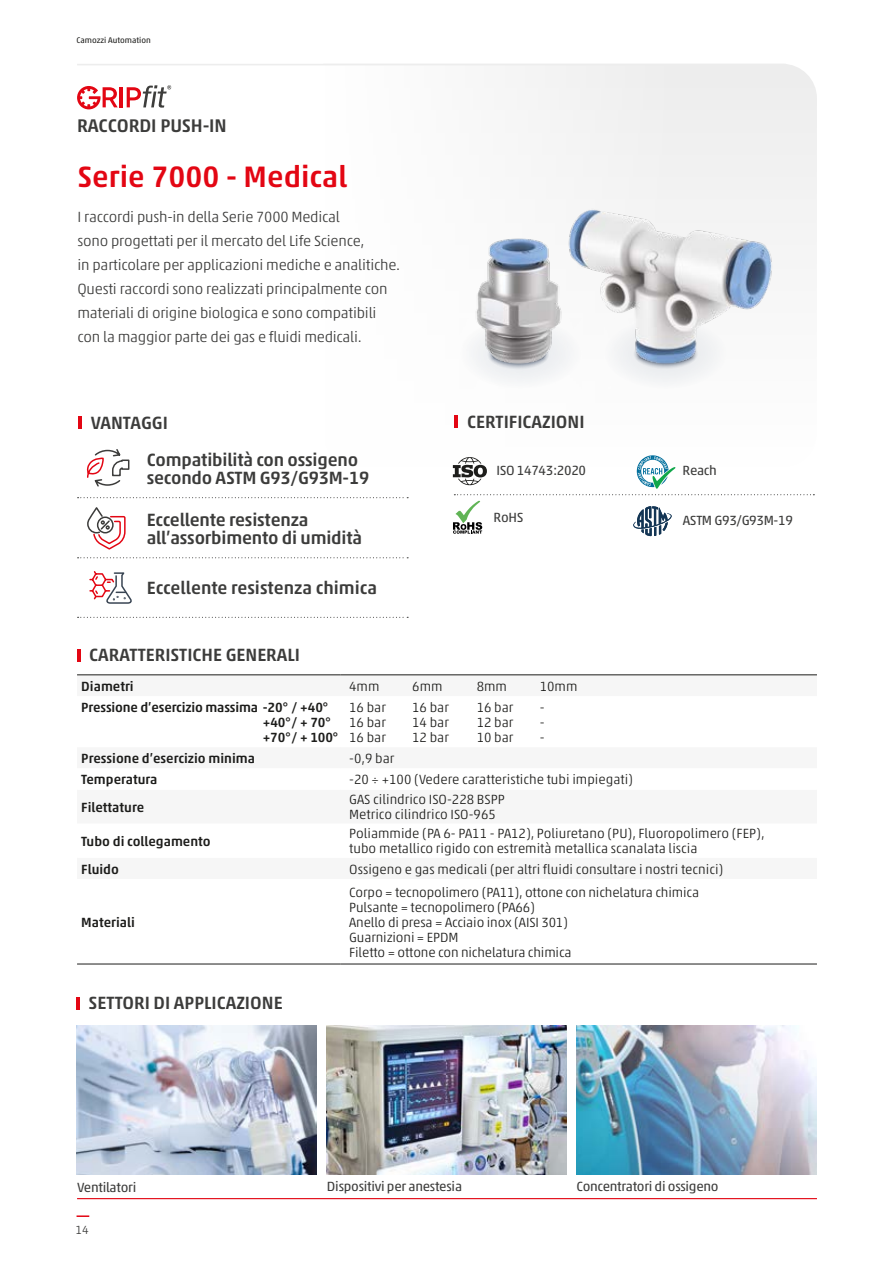
<style>
.page{position:relative;width:893px;height:1263px;background:#fff}
.page>*{position:absolute;margin:0;border:0;box-sizing:border-box;transform-origin:0 0}
.t1{font:500 30px "Akko W1 G";color:#e30613}
.t2{font:500 18.6px "Akko W1 G";letter-spacing:-.01em;color:#3c3c3b}
.t3{font:500 18px/18px "Akko W1 G";letter-spacing:-.01em;color:#3c3c3b}
.t4{font:300 15px/24px "Akko W1 G";letter-spacing:-.015em;color:#3c3c3b}
.t5{font:300 13.5px/15px "Akko W1 G";color:#1d1d1b}
.t6{font:500 13.5px/15px "Akko W1 G";color:#1d1d1b}
.t7{font:13.5px "Akko W1 G";letter-spacing:-.02em;color:#3c3c3b}
.t8{font:300 12px "Akko W1 G";color:#3c3c3b}
.t9{font:8.25px "Akko W1 G";color:#1d1d1b}
</style>
<div class="page">
<svg style="left:77px;top:1215px;width:12px;height:2px"></svg>
<div style="left:682px;top:64px;width:135px;height:181px;background:#f0f0f0"></div>
<hr style="left:77px;top:964px;width:264px;height:1px;background:#1d1d1b">
<hr style="left:341px;top:964px;width:476px;height:1px;background:#1d1d1b">
<hr style="left:77px;top:675px;width:264px;height:1px;background:#1d1d1b">
<hr style="left:341px;top:675px;width:476px;height:1px;background:#1d1d1b">
<svg style="left:77px;top:649px;width:3px;height:13px"></svg>
<svg style="left:78px;top:557px;width:330px;height:1px"></svg>
<svg style="left:78px;top:497px;width:330px;height:1px"></svg>
<svg style="left:78px;top:617px;width:330px;height:1px"></svg>
<hr style="left:78px;top:416px;width:4px;height:13px;background:#e30613">
<hr style="left:77px;top:64px;width:709px;height:1px;background:#ededed">
<svg style="left:77px;top:997px;width:3px;height:12px"></svg>
<hr style="left:77px;top:1198px;width:740px;height:1px;background:#e30613">
<hr style="left:120px;top:87px;width:3px;height:20px;background:#e30613">
<svg style="left:77px;top:86px;width:41px;height:23px"></svg>
<svg style="left:127px;top:85px;width:44px;height:23px"></svg>
<div style="left:604px;top:318px;width:123px;height:71px;background:#f4f5f6;border-radius:50%"></div>
<img style="left:572px;top:199px;width:223px;height:171px">
<div style="left:459px;top:318px;width:123px;height:71px;background:#f6f7f8;border-radius:50%"></div>
<img style="left:475px;top:226px;width:106px;height:144px">
<svg style="left:86px;top:449px;width:44px;height:38px"></svg>
<svg style="left:87px;top:507px;width:39px;height:43px"></svg>
<svg style="left:89px;top:571px;width:43px;height:33px"></svg>
<svg style="left:455px;top:415px;width:3px;height:13px"></svg>
<img style="left:77px;top:1026px;width:240px;height:148px">
<img style="left:327px;top:1026px;width:240px;height:148px">
<img style="left:576px;top:1026px;width:240px;height:148px">
<svg style="left:453px;top:501px;width:29px;height:33px"></svg>
<svg style="left:453px;top:455px;width:361px;height:40px"></svg>
<svg style="left:633px;top:506px;width:39px;height:30px"></svg>
<p class="t9" style="left:77px;top:34px;width:76px">Camozzi Automation</p>
<h2 class="t2" style="left:77px;top:111px;width:151px">RACCORDI PUSH-IN</h2>
<h1 class="t1" style="left:77px;top:155px;width:271px">Serie 7000 - Medical</h1>
<p class="t4" style="left:77px;top:204px;width:324px">I raccordi push-in della Serie 7000 Medical<br>sono progettati per il mercato del Life Science,<br>in particolare per applicazioni mediche e analitiche.<br>Questi raccordi sono realizzati principalmente con materiali di origine biologica e sono compatibili con la maggior parte dei gas e fluidi medicali.</p>
<h3 class="t3" style="left:91px;top:412px;width:79px">VANTAGGI</h3>
<h3 class="t3" style="left:147px;top:449px;width:224px">Compatibilità con ossigeno secondo ASTM G93/G93M-19</h3>
<h3 class="t3" style="left:147px;top:510px;width:217px">Eccellente resistenza all’assorbimento di umidità</h3>
<h3 class="t3" style="left:147px;top:578px;width:232px">Eccellente resistenza chimica</h3>
<h3 class="t3" style="left:89px;top:645px;width:213px">CARATTERISTICHE GENERALI</h3>
<h3 class="t3" style="left:467px;top:411px;width:119px">CERTIFICAZIONI</h3>
<p class="t7" style="left:496px;top:461px;width:91px">ISO 14743:2020</p>
<p class="t7" style="left:683px;top:461px;width:36px">Reach</p>
<p class="t7" style="left:494px;top:507px;width:31px">RoHS</p>
<p class="t7" style="left:683px;top:511px;width:112px">ASTM G93/G93M-19</p>
<p class="t6" style="left:81px;top:678px;width:54px">Diametri</p>
<p class="t5" style="left:349px;top:678px;width:32px">4mm</p>
<p class="t5" style="left:412px;top:678px;width:32px">6mm</p>
<p class="t5" style="left:477px;top:678px;width:32px">8mm</p>
<p class="t5" style="left:540px;top:678px;width:39px">10mm</p>
<p class="t6" style="left:263px;top:699px;width:77px;text-indent:-181px">Pressione d’esercizio massima -20° / +40° +40°/ + 70° +70°/ + 100°</p>
<p class="t5" style="left:349px;top:699px;width:38px">16 bar</p>
<p class="t5" style="left:412px;top:699px;width:38px">16 bar</p>
<p class="t5" style="left:477px;top:699px;width:38px">16 bar</p>
<p class="t5" style="left:540px;top:699px;width:6px">-</p>
<p class="t5" style="left:349px;top:714px;width:38px">16 bar</p>
<p class="t5" style="left:412px;top:714px;width:38px">14 bar</p>
<p class="t5" style="left:477px;top:714px;width:38px">12 bar</p>
<p class="t5" style="left:540px;top:714px;width:6px">-</p>
<p class="t5" style="left:349px;top:729px;width:38px">16 bar</p>
<p class="t5" style="left:412px;top:729px;width:38px">12 bar</p>
<p class="t5" style="left:477px;top:729px;width:38px">10 bar</p>
<p class="t5" style="left:540px;top:729px;width:6px">-</p>
<p class="t6" style="left:81px;top:750px;width:175px">Pressione d’esercizio minima</p>
<p class="t5" style="left:349px;top:750px;width:47px">-0,9 bar</p>
<p class="t6" style="left:81px;top:771px;width:78px">Temperatura</p>
<p class="t5" style="left:349px;top:771px;width:285px">-20 ÷ +100 (Vedere caratteristiche tubi impiegati)</p>
<p class="t6" style="left:81px;top:799px;width:64px">Filettature</p>
<p class="t5" style="left:349px;top:791px;width:157px">GAS cilindrico ISO-228 BSPP<br>Metrico cilindrico ISO-965</p>
<p class="t6" style="left:81px;top:833px;width:131px">Tubo di collegamento</p>
<p class="t5" style="left:349px;top:825px;width:417px">Poliammide (PA 6- PA11 - PA12), Poliuretano (PU), Fluoropolimero (FEP), tubo metallico rigido con estremità metallica scanalata liscia</p>
<p class="t6" style="left:81px;top:860px;width:39px">Fluido</p>
<p class="t5" style="left:349px;top:860px;width:376px">Ossigeno e gas medicali (per altri fluidi consultare i nostri tecnici)</p>
<p class="t6" style="left:81px;top:913px;width:55px">Materiali</p>
<h3 class="t3" style="left:89px;top:993px;width:196px">SETTORI DI APPLICAZIONE</h3>
<p class="t5" style="left:349px;top:883px;width:351px">Corpo = tecnopolimero (PA11), ottone con nichelatura chimica Pulsante = tecnopolimero (PA66)<br>Anello di presa = Acciaio inox (AISI 301)<br>Guarnizioni = EPDM<br>Filetto = ottone con nichelatura chimica</p>
<p class="t7" style="left:77px;top:1177px;width:61px">Ventilatori</p>
<p class="t7" style="left:327px;top:1177px;width:137px">Dispositivi per anestesia</p>
<p class="t7" style="left:576px;top:1177px;width:144px">Concentratori di ossigeno</p>
<p class="t8" style="left:75px;top:1221px;width:15px">14</p>
</div>
